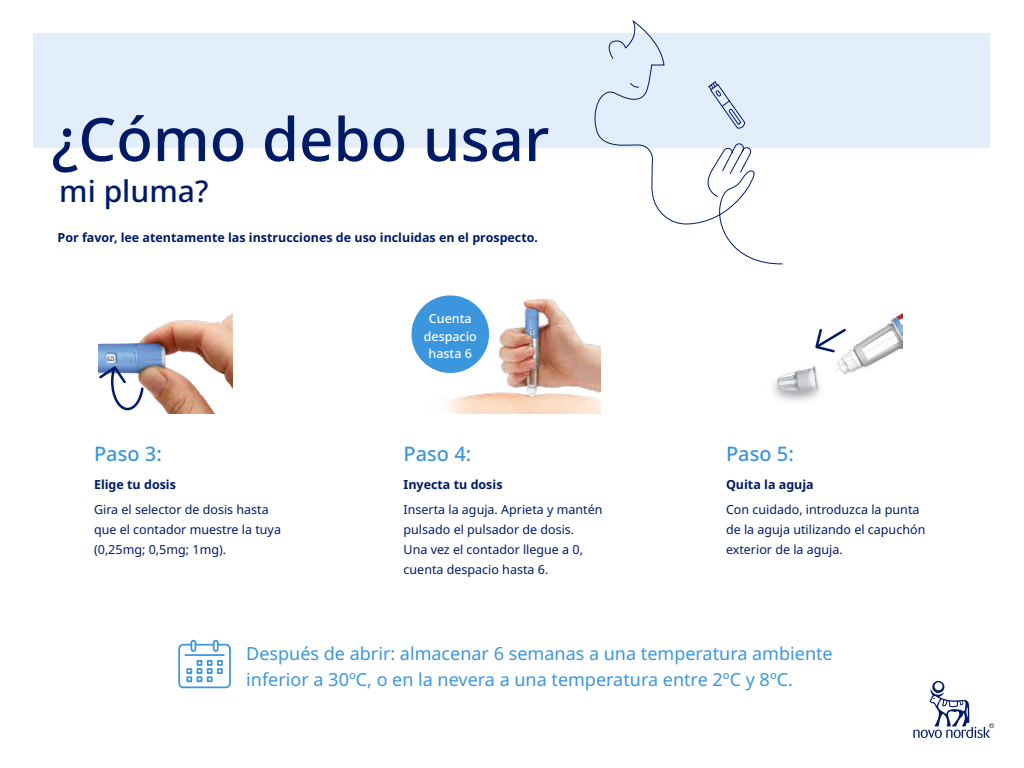
<style>
.page{position:relative;width:1024px;height:768px;background:#fff}
.page>*{position:absolute;margin:0;border:0;box-sizing:border-box;transform-origin:0 0}
.t1{font:500 60px "Apis";color:#001a66}
.t2{font:500 30px "Apis";color:#001a66}
.t3{font:500 20px "Apis";color:#3b96de}
.t4{font:18px/25.5px "Apis";color:#3b96de}
.t5{font:12.5px/20px "Apis";color:#001a66}
.t6{font:700 12.5px "Apis";color:#001a66}
.t7{font:500 12.5px/17.5px "Apis";color:#fff;text-align:center}
</style>
<div class="page">
<div style="left:34px;top:34px;width:956px;height:114px;background:#e2effa"></div>
<img style="left:99px;top:313px;width:134px;height:100px">
<svg style="left:98px;top:364px;width:47px;height:48px"></svg>
<img style="left:412px;top:300px;width:189px;height:113px">
<div style="left:412px;top:295px;width:77px;height:78px;background:#3b96de;border-radius:50%"></div>
<img style="left:773px;top:314px;width:129px;height:88px">
<svg style="left:814px;top:327px;width:34px;height:27px"></svg>
<svg style="left:178px;top:639px;width:53px;height:50px"></svg>
<svg style="left:913px;top:681px;width:81px;height:57px"></svg>
<svg style="left:589px;top:21px;width:195px;height:244px"></svg>
<h1 class="t1" style="left:52px;top:97px;width:500px">¿Cómo debo usar</h1>
<h2 class="t2" style="left:59px;top:170px;width:151px">mi pluma?</h2>
<p class="t6" style="left:58px;top:229px;width:482px">Por favor, lee atentamente las instrucciones de uso incluidas en el prospecto.</p>
<h3 class="t3" style="left:94px;top:440px;width:69px">Paso 3:</h3>
<p class="t6" style="left:94px;top:475px;width:83px">Elige tu dosis</p>
<p class="t5" style="left:94px;top:499px;width:189px">Gira el selector de dosis hasta que el contador muestre la tuya (0,25mg; 0,5mg; 1mg).</p>
<p class="t7" style="left:424px;top:310px;width:55px">Cuenta despacio hasta 6</p>
<h3 class="t3" style="left:404px;top:440px;width:69px">Paso 4:</h3>
<p class="t6" style="left:404px;top:475px;width:100px">Inyecta tu dosis</p>
<p class="t5" style="left:404px;top:499px;width:200px">Inserta la aguja. Aprieta y mantén pulsado el pulsador de dosis.<br>Una vez el contador llegue a 0, cuenta despacio hasta 6.</p>
<h3 class="t3" style="left:726px;top:440px;width:69px">Paso 5:</h3>
<p class="t6" style="left:726px;top:475px;width:89px">Quita la aguja</p>
<p class="t5" style="left:726px;top:499px;width:201px">Con cuidado, introduzca la punta de la aguja utilizando el capuchón exterior de la aguja.</p>
<h3 class="t4" style="left:246px;top:641px;width:588px">Después de abrir: almacenar 6 semanas a una temperatura ambiente inferior a 30ºC, o en la nevera a una temperatura entre 2ºC y 8ºC.</h3>
</div>
